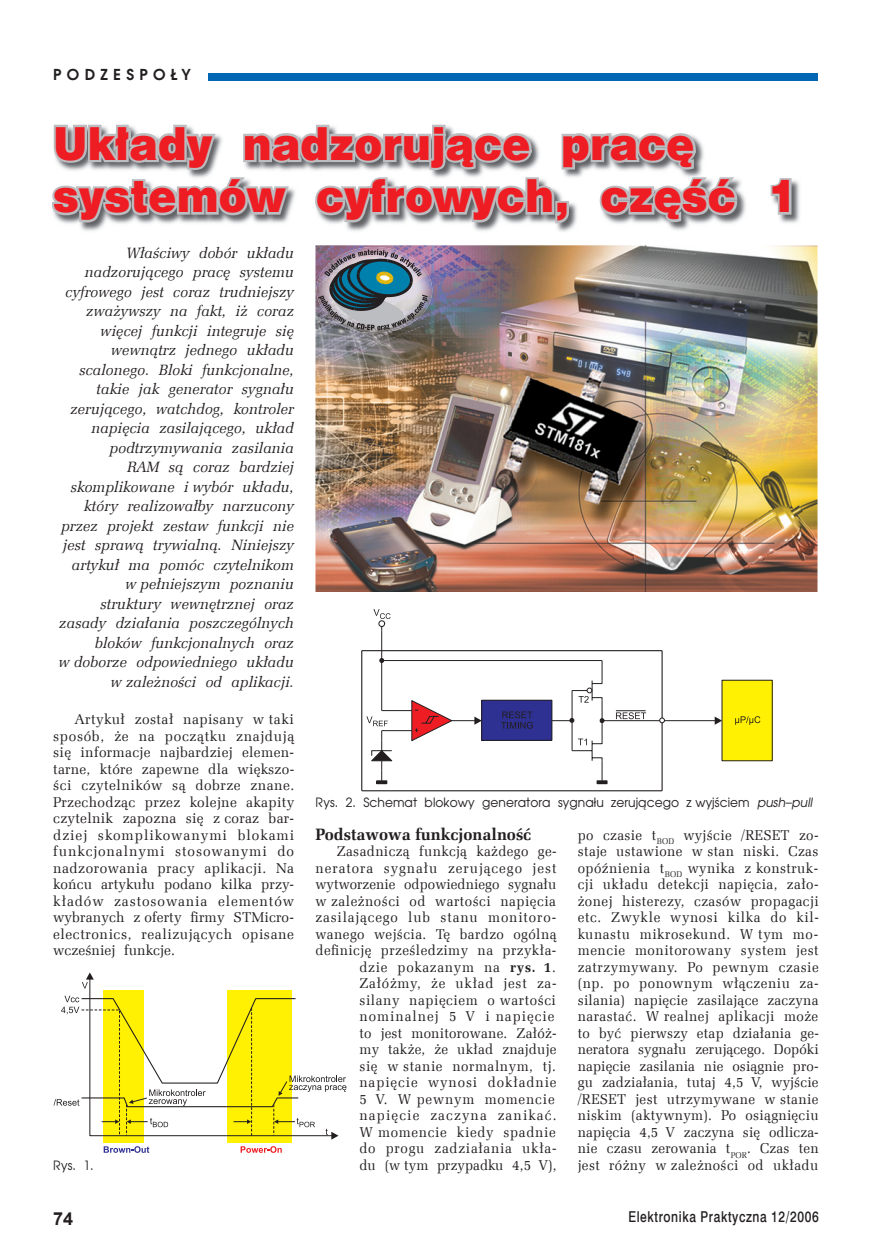
<style>
.page{position:relative;width:872px;height:1255px;background:#fff}
.page>*{position:absolute;margin:0;border:0;box-sizing:border-box;transform-origin:0 0}
.t1{font:42px/52.5px "Swis 721 Blk 2 EU";letter-spacing:.005em;color:#ee1d23}
.t2{font:700 18px "Arial";color:#231f20}
.t3{font:700 16.5px "Zapf Ellipt EU";color:#231f20}
.t4{font:italic 15px/19.5px "Zapf Ellipt EU";letter-spacing:.005em;color:#231f20;text-align:right}
.t5{font:15px "Swis 721 Md EU";letter-spacing:.05em;color:#231f20;scale:.8 1}
.t6{font:700 15px "Avalon";letter-spacing:.35em;color:#231f20}
.t7{font:14.25px/16.5px "Zapf Ellipt EU";letter-spacing:.04em;color:#231f20;text-align:right;scale:.96 1}
.t8{font:14.25px/16.5px "Zapf Ellipt EU";letter-spacing:.04em;color:#231f20;text-align:justify}
.t9{font:12.75px "Avalon";letter-spacing:.005em;color:#231f20;scale:.96 1}
.s1{font-style:italic}
.s2{font-weight:700}
</style>
<div class="page">
<div style="left:209px;top:73px;width:609px;height:8px;background:#0166b3"></div>
<img style="left:315px;top:245px;width:502px;height:347px">
<img style="left:80px;top:180px;width:720px;height:52px">
<svg style="left:52px;top:124px;width:688px;height:102px"></svg>
<svg style="left:768px;top:178px;width:25px;height:39px"></svg>
<svg style="left:104px;top:1146px;width:45px;height:6px"></svg>
<svg style="left:241px;top:1146px;width:41px;height:6px"></svg>
<svg style="left:54px;top:972px;width:292px;height:167px"></svg>
<div style="left:376px;top:780px;width:11px;height:4px;border:1px solid #231f20"></div>
<div style="left:597px;top:780px;width:10px;height:4px;border:1px solid #231f20"></div>
<hr style="left:362px;top:650px;width:300px;height:1px;background:#231f20">
<hr style="left:382px;top:660px;width:220px;height:1px;background:#231f20">
<hr style="left:382px;top:710px;width:30px;height:1px;background:#231f20">
<hr style="left:382px;top:730px;width:30px;height:1px;background:#231f20">
<hr style="left:362px;top:790px;width:300px;height:1px;background:#231f20">
<hr style="left:602px;top:720px;width:113px;height:1px;background:#231f20">
<svg style="left:714px;top:716px;width:7px;height:8px"></svg>
<hr style="left:361px;top:650px;width:1px;height:140px;background:#231f20">
<hr style="left:381px;top:630px;width:1px;height:80px;background:#231f20">
<hr style="left:661px;top:650px;width:1px;height:140px;background:#231f20">
<svg style="left:379px;top:657px;width:5px;height:6px"></svg>
<svg style="left:659px;top:717px;width:6px;height:6px"></svg>
<div style="left:481px;top:700px;width:71px;height:40px;background:#2e3092"></div>
<div style="left:481px;top:700px;width:71px;height:40px;border:1px solid #231f20"></div>
<div style="left:722px;top:680px;width:50px;height:80px;background:#fff101"></div>
<div style="left:721px;top:680px;width:51px;height:81px;border:1px solid #231f20"></div>
<svg style="left:373px;top:609px;width:17px;height:22px"></svg>
<svg style="left:366px;top:716px;width:27px;height:67px"></svg>
<svg style="left:501px;top:711px;width:32px;height:17px"></svg>
<svg style="left:552px;top:660px;width:55px;height:123px"></svg>
<svg style="left:616px;top:710px;width:30px;height:9px"></svg>
<svg style="left:735px;top:716px;width:25px;height:8px"></svg>
<svg style="left:411px;top:699px;width:71px;height:42px"></svg>
<img style="left:316px;top:247px;width:116px;height:86px;border-radius:50%">
<img style="left:318px;top:249px;width:110px;height:82px">
<p class="t6" style="left:53px;top:65px;width:139px">PODZESPOŁY</p>
<h1 class="t1" style="left:53px;top:121px;width:745px">Układy nadzorujące pracę systemów cyfrowych, część 1</h1>
<p class="t4" style="left:59px;top:243px;width:237px">Właściwy dobór układu nadzorującego pracę systemu cyfrowego jest coraz trudniejszy zważywszy na fakt, iż coraz więcej funkcji integruje się wewnątrz jednego układu scalonego. Bloki funkcjonalne, takie jak generator sygnału zerującego, watchdog, kontroler napięcia zasilającego, układ podtrzymywania zasilania<br>RAM są coraz bardziej skomplikowane i wybór układu, który realizowałby narzucony przez projekt zestaw funkcji nie jest sprawą trywialną. Niniejszy artykuł ma pomóc czytelnikom w pełniejszym poznaniu<br>struktury wewnętrznej oraz zasady działania poszczególnych bloków funkcjonalnych oraz<br>w doborze odpowiedniego układu w zależności od aplikacji.</p>
<p class="t8" style="left:53px;top:711px;width:243px;text-indent:21px">Artykuł został napisany w taki sposób, że na początku znajdują się informacje najbardziej elemen&shy;tarne, które zapewne dla większo&shy;ści czytelników są dobrze znane.<br>Przechodząc przez kolejne akapity czytelnik zapozna się z coraz bar&shy;dziej skomplikowanymi blokami funkcjonalnymi stosowanymi do nadzorowania pracy aplikacji. Na końcu artykułu podano kilka przy&shy;kładów zastosowania elementów wybranych z oferty firmy STMicro&shy;electronics, realizujących opisane wcześniej funkcje.</p>
<p class="t9" style="left:53px;top:1157px;width:44px">Rys. 1.</p>
<p class="t9" style="left:316px;top:794px;width:519px">Rys. 2. Schemat blokowy generatora sygnału zerującego z wyjściem <span class="s1">push–pull</span></p>
<p class="t3" style="left:315px;top:823px;width:217px">Podstawowa funkcjonalność</p>
<p class="t7" style="left:315px;top:843px;width:253px">Zasadniczą funkcją każdego ge&shy;neratora sygnału zerującego jest wytworzenie odpowiedniego sygnału w zależności od wartości napięcia zasilającego lub stanu monitoro&shy;wanego wejścia. Tę bardzo ogólną definicję prześledzimy na przykła&shy;dzie pokazanym na <span class="s2">rys. 1</span>.<br>Załóżmy, że układ jest za-<br>silany napięciem o wartości nominalnej 5 V i napięcie<br>to jest monitorowane. Załóż-<br>my także, że układ znajduje<br>się w stanie normalnym, tj. napięcie wynosi dokładnie<br>5 V. W pewnym momencie napięcie zaczyna zanikać.<br>W momencie kiedy spadnie<br>do progu zadziałania ukła-<br>du (w tym przypadku 4,5 V),</p>
<p class="t7" style="left:578px;top:826px;width:253px;text-align:justify">po czasie t<sub>BOD</sub> wyjście /RESET zo&shy;staje ustawione w stan niski. Czas opóźnienia t<sub>BOD</sub> wynika z konstruk&shy;cji układu detekcji napięcia, zało&shy;żonej histerezy, czasów propagacji etc. Zwykle wynosi kilka do kil&shy;kunastu mikrosekund. W tym mo&shy;mencie monitorowany system jest zatrzymywany. Po pewnym czasie (np. po ponownym włączeniu za&shy;silania) napięcie zasilające zaczyna narastać. W realnej aplikacji może to być pierwszy etap działania ge&shy;neratora sygnału zerującego. Dopóki napięcie zasilania nie osiągnie pro&shy;gu zadziałania, tutaj 4,5 V, wyjście /RESET jest utrzymywane w stanie niskim (aktywnym). Po osiągnięciu napięcia 4,5 V zaczyna się odlicza&shy;nie czasu zerowania t<sub>POR</sub>. Czas ten jest różny w zależności od układu</p>
<p class="t2" style="left:53px;top:1206px;width:22px">74</p>
<p class="t5" style="left:628px;top:1207px;width:239px">Elektronika Praktyczna 12/2006</p>
</div>
